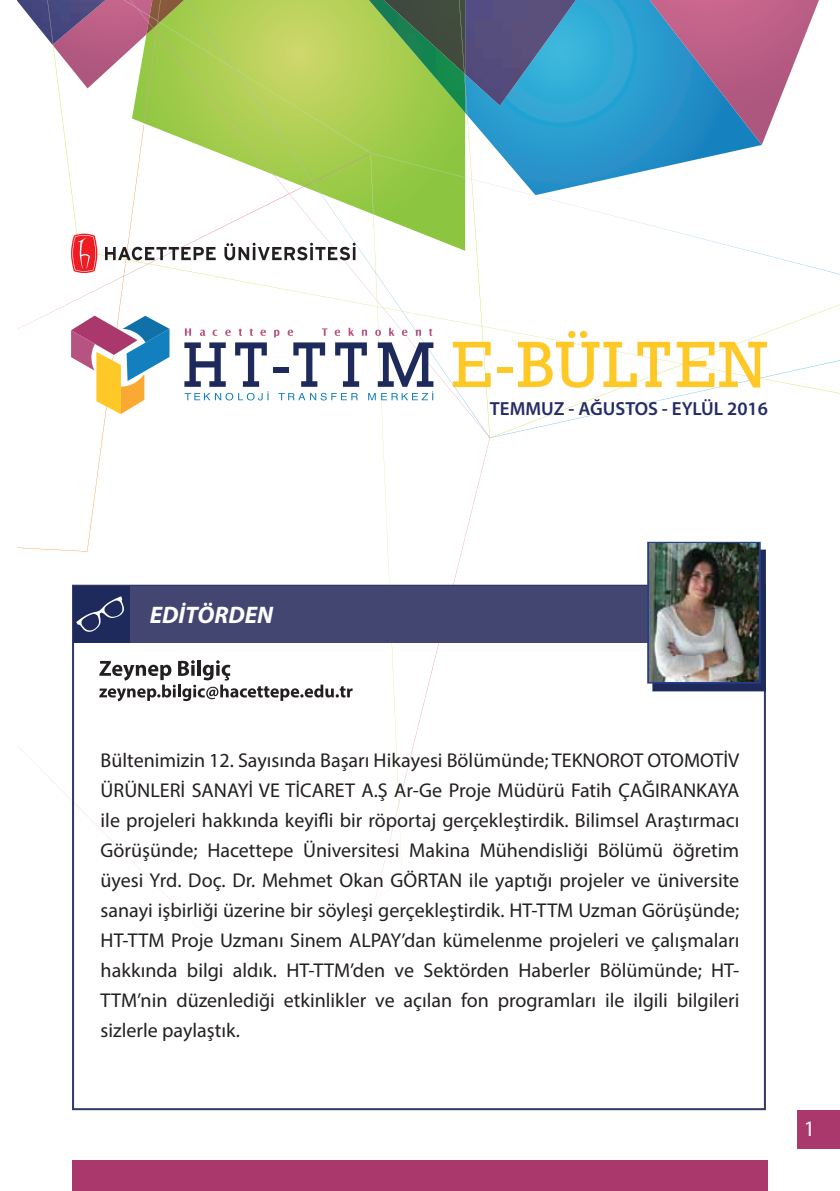
<style>
.page{position:relative;width:840px;height:1191px;background:#fff}
.page>*{position:absolute;margin:0;border:0;box-sizing:border-box;transform-origin:0 0}
.t1{font:italic 700 24px "Myriad Pro";color:#fff}
.t2{font:22px "Myriad Pro";color:#fff}
.t3{font:20px/30px "Myriad Pro";color:#231f20;text-align:justify}
.t4{font:600 19px "Myriad Pro";color:#252c65}
</style>
<div class="page">
<img style="left:465px;top:0;width:296px;height:177px">
<img style="left:649px;top:0;width:169px;height:145px">
<img style="left:465px;top:0;width:110px;height:106px">
<img style="left:132px;top:0;width:333px;height:193px">
<img style="left:368px;top:0;width:97px;height:113px">
<img style="left:383px;top:0;width:82px;height:74px">
<img style="left:52px;top:0;width:94px;height:88px">
<img style="left:146px;top:23px;width:2px;height:9px">
<img style="left:149px;top:0;width:35px;height:22px">
<img style="left:17px;top:0;width:89px;height:45px">
<img style="left:159px;top:22px;width:214px;height:164px">
<img style="left:123px;top:0;width:26px;height:16px">
<img style="left:144px;top:186px;width:129px;height:143px">
<img style="left:321px;top:153px;width:49px;height:22px">
<img style="left:348px;top:193px;width:117px;height:135px">
<img style="left:186px;top:0;width:135px;height:193px">
<img style="left:465px;top:177px;width:152px;height:74px">
<img style="left:370px;top:153px;width:95px;height:25px">
<img style="left:491px;top:179px;width:348px;height:128px">
<img style="left:467px;top:115px;width:4px;height:64px">
<img style="left:465px;top:82px;width:2px;height:33px">
<svg style="left:464px;top:73px;width:1px;height:14px"></svg>
<img style="left:459px;top:0;width:5px;height:74px">
<img style="left:492px;top:393px;width:191px;height:44px">
<img style="left:471px;top:179px;width:20px;height:259px">
<img style="left:383px;top:307px;width:456px;height:86px">
<img style="left:489px;top:311px;width:270px;height:67px">
<img style="left:489px;top:326px;width:195px;height:38px">
<img style="left:126px;top:259px;width:250px;height:49px">
<img style="left:53px;top:45px;width:73px;height:214px">
<img style="left:47px;top:0;width:6px;height:44px">
<img style="left:17px;top:265px;width:109px;height:286px">
<img style="left:127px;top:123px;width:17px;height:124px">
<img style="left:144px;top:32px;width:12px;height:91px">
<img style="left:157px;top:0;width:3px;height:16px">
<img style="left:363px;top:308px;width:126px;height:597px">
<img style="left:375px;top:803px;width:24px;height:95px">
<svg style="left:487px;top:434px;width:3px;height:5px"></svg>
<img style="left:273px;top:175px;width:110px;height:132px">
<img style="left:156px;top:32px;width:118px;height:143px">
<img style="left:136px;top:8px;width:12px;height:15px">
<svg style="left:130px;top:0;width:7px;height:9px"></svg>
<svg style="left:376px;top:300px;width:7px;height:8px"></svg>
<svg style="left:148px;top:16px;width:12px;height:16px"></svg>
<div style="left:797px;top:1110px;width:42px;height:38px;background:#ab386d"></div>
<svg style="left:71px;top:234px;width:26px;height:39px"></svg>
<svg style="left:224px;top:243px;width:131px;height:17px"></svg>
<svg style="left:105px;top:247px;width:110px;height:18px"></svg>
<svg style="left:71px;top:316px;width:98px;height:98px"></svg>
<div style="left:273px;top:367px;width:15px;height:5px;background:#1e2a5c"></div>
<svg style="left:184px;top:342px;width:84px;height:58px"></svg>
<svg style="left:185px;top:328px;width:6px;height:8px"></svg>
<svg style="left:200px;top:330px;width:5px;height:6px"></svg>
<svg style="left:212px;top:330px;width:5px;height:6px"></svg>
<svg style="left:225px;top:330px;width:6px;height:6px"></svg>
<svg style="left:238px;top:329px;width:4px;height:7px"></svg>
<svg style="left:249px;top:329px;width:4px;height:7px"></svg>
<svg style="left:260px;top:330px;width:6px;height:6px"></svg>
<svg style="left:274px;top:328px;width:159px;height:72px"></svg>
<svg style="left:517px;top:331px;width:249px;height:57px"></svg>
<svg style="left:452px;top:342px;width:38px;height:45px"></svg>
<div style="left:496px;top:367px;width:16px;height:5px;background:#fec827"></div>
<div style="left:130px;top:586px;width:634px;height:56px;background:#434671"></div>
<div style="left:73px;top:586px;width:57px;height:56px;background:#1e2a5c"></div>
<svg style="left:76px;top:596px;width:48px;height:36px"></svg>
<svg style="left:652px;top:549px;width:113px;height:142px;background:#1f2c61"></svg>
<svg style="left:646px;top:542px;width:114px;height:141px"></svg>
<div style="left:72px;top:1160px;width:695px;height:31px;background:#ab386d"></div>
<svg style="left:99px;top:660px;width:253px;height:41px"></svg>
<img style="left:648px;top:544px;width:110px;height:137px">
<p class="t4" style="left:489px;top:396px;width:279px">TEMMUZ - AĞUSTOS - EYLÜL 2016</p>
<p class="t1" style="left:150px;top:599px;width:125px">EDİTÖRDEN</p>
<p class="t3" style="left:101px;top:745px;width:640px">Bültenimizin 12. Sayısında Başarı Hikayesi Bölümünde; TEKNOROT OTOMOTİV ÜRÜNLERİ SANAYİ VE TİCARET A.Ş Ar-Ge Proje Müdürü Fatih ÇAĞIRANKAYA ile projeleri hakkında keyifli bir röportaj gerçekleştirdik. Bilimsel Araştırmacı Görüşünde; Hacettepe Üniversitesi Makina Mühendisliği Bölümü öğretim üyesi Yrd. Doç. Dr. Mehmet Okan GÖRTAN ile yaptığı projeler ve üniversite sanayi işbirliği üzerine bir söyleşi gerçekleştirdik. HT-TTM Uzman Görüşünde; HT-TTM Proje Uzmanı Sinem ALPAY’dan kümelenme projeleri ve çalışmaları hakkında bilgi aldık. HT-TTM’den ve Sektörden Haberler Bölümünde; HT-TTM’nin düzenlediği etkinlikler ve açılan fon programları ile ilgili bilgileri sizlerle paylaştık.</p>
<p class="t2" style="left:803px;top:1114px;width:13px">1</p>
</div>
